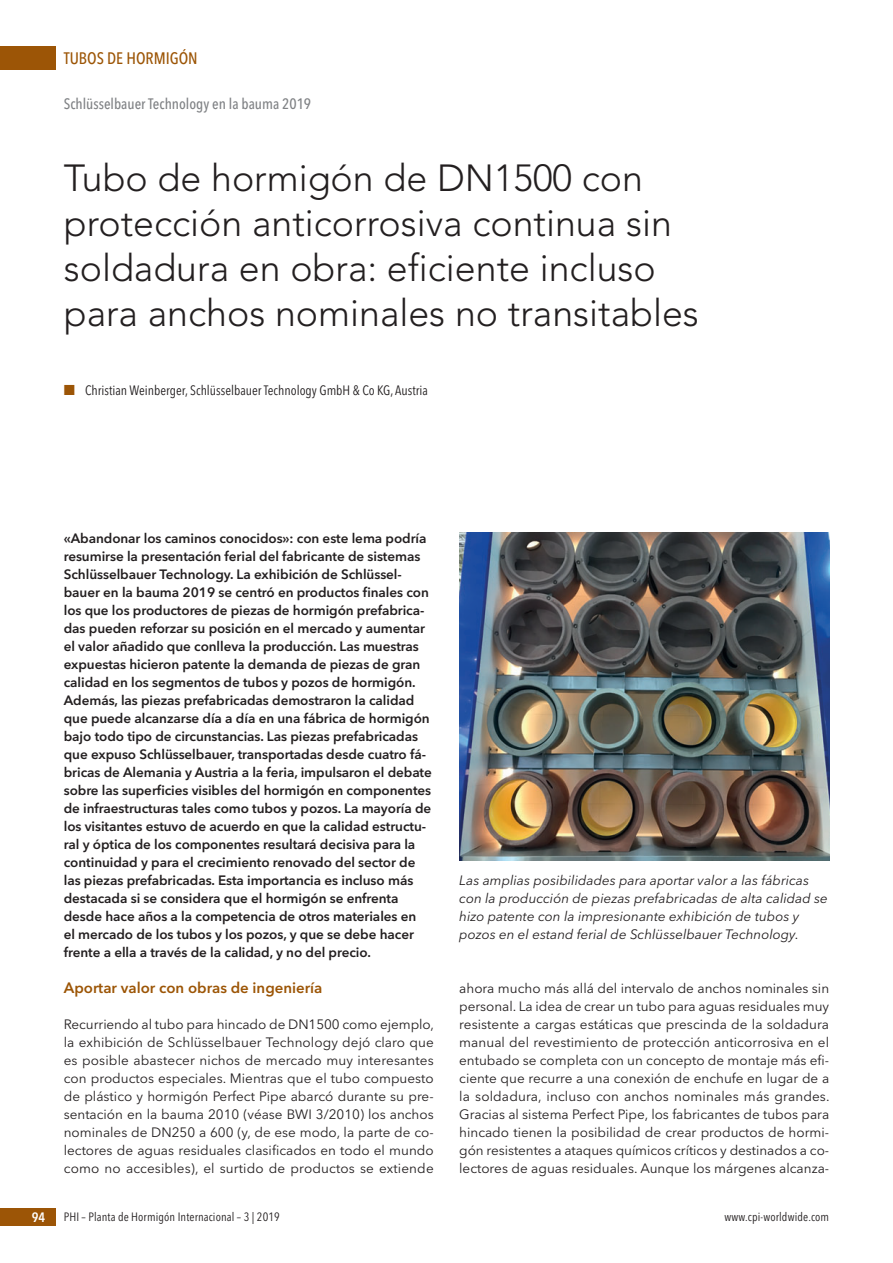
<style>
.page{position:relative;width:893px;height:1263px;background:#fff}
.page>*{position:absolute;margin:0;border:0;box-sizing:border-box;transform-origin:0 0}
.t1{font:300 37.5px/45px "Avenir";color:#231f20}
.t2{font:500 16.5px "Avenir Next Condensed";color:#9c5506}
.t3{font:500 15px "Avenir Next Condensed";color:#808285}
.t4{font:600 15px "Avenir Next";color:#9c5506}
.t5{font:600 13.5px/18px "Avenir Next";letter-spacing:-.005em;color:#231f20}
.t6{font:13.5px/18px "Avenir Next";color:#231f20;text-align:justify}
.t7{font:italic 13.5px/18px "Avenir Next";color:#231f20}
.t8{font:13.5px "Avenir Next Condensed";color:#231f20}
.t9{font:600 13.5px "Avenir Next Condensed";color:#fff}
.t10{font:12px "Avenir Next Condensed";letter-spacing:.01em;color:#231f20}
.s1{font-family:"European Pi Three";color:#9c5506}
</style>
<div class="page">
<div style="left:0;top:47px;width:55px;height:23px;background:#9c5506"></div>
<div style="left:0;top:1208px;width:55px;height:18px;background:#9c5506"></div>
<img style="left:459px;top:533px;width:370px;height:327px">
<p class="t2" style="left:64px;top:51px;width:135px">TUBOS DE HORMIGÓN</p>
<p class="t3" style="left:64px;top:97px;width:249px">Schlüsselbauer Technology en la bauma 2019</p>
<h1 class="t1" style="left:64px;top:158px;width:637px">Tubo de hormigón de DN1500 con protección anticorrosiva continua sin soldadura en obra: eficiente incluso para anchos nominales no transitables</h1>
<p class="t8" style="left:64px;top:385px;width:366px"><span class="s1">-</span> Christian Weinberger, Schlüsselbauer Technology GmbH &amp; Co KG, Austria</p>
<p class="t5" style="left:64px;top:530px;width:370px">«Abandonar los caminos conocidos»: con este lema podría resumirse la presentación ferial del fabricante de sistemas Schlüsselbauer Technology. La exhibición de Schlüssel&shy;bauer en la bauma 2019 se centró en productos finales con los que los productores de piezas de hormigón prefabrica&shy;das pueden reforzar su posición en el mercado y aumentar el valor añadido que conlleva la producción. Las muestras expuestas hicieron patente la demanda de piezas de gran calidad en los segmentos de tubos y pozos de hormigón.<br>Además, las piezas prefabricadas demostraron la calidad que puede alcanzarse día a día en una fábrica de hormigón bajo todo tipo de circunstancias. Las piezas prefabricadas que expuso Schlüsselbauer, transportadas desde cuatro fá&shy;bricas de Alemania y Austria a la feria, impulsaron el debate sobre las superficies visibles del hormigón en componentes de infraestructuras tales como tubos y pozos. La mayoría de los visitantes estuvo de acuerdo en que la calidad estructu&shy;ral y óptica de los componentes resultará decisiva para la continuidad y para el crecimiento renovado del sector de las piezas prefabricadas. Esta importancia es incluso más destacada si se considera que el hormigón se enfrenta desde hace años a la competencia de otros materiales en<br>el mercado de los tubos y los pozos, y que se debe hacer frente a ella a través de la calidad, y no del precio.</p>
<p class="t4" style="left:64px;top:981px;width:260px">Aportar valor con obras de ingeniería</p>
<p class="t6" style="left:64px;top:1016px;width:372px">Recurriendo al tubo para hincado de DN1500 como ejemplo, la exhibición de Schlüsselbauer Technology dejó claro que es posible abastecer nichos de mercado muy interesantes con productos especiales. Mientras que el tubo compuesto de plástico y hormigón Perfect Pipe abarcó durante su pre&shy;sentación en la bauma 2010 (véase BWI 3/2010) los anchos nominales de DN250 a 600 (y, de ese modo, la parte de co&shy;lectores de aguas residuales clasificados en todo el mundo como no accesibles), el surtido de productos se extiende</p>
<p class="t7" style="left:459px;top:872px;width:370px">Las amplias posibilidades para aportar valor a las fábricas con la producción de piezas prefabricadas de alta calidad se hizo patente con la impresionante exhibición de tubos y pozos en el estand ferial de Schlüsselbauer Technology.</p>
<p class="t6" style="left:459px;top:980px;width:372px">ahora mucho más allá del intervalo de anchos nominales sin personal. La idea de crear un tubo para aguas residuales muy resistente a cargas estáticas que prescinda de la soldadura manual del revestimiento de protección anticorrosiva en el entubado se completa con un concepto de montaje más efi&shy;ciente que recurre a una conexión de enchufe en lugar de a la soldadura, incluso con anchos nominales más grandes.<br>Gracias al sistema Perfect Pipe, los fabricantes de tubos para hincado tienen la posibilidad de crear productos de hormi&shy;gón resistentes a ataques químicos críticos y destinados a co&shy;lectores de aguas residuales. Aunque los márgenes alcanza-</p>
<p class="t9" style="left:32px;top:1209px;width:15px">94</p>
<p class="t10" style="left:64px;top:1211px;width:218px">PHI – Planta de Hormigón Internacional – 3 | 2019</p>
<p class="t10" style="left:725px;top:1211px;width:106px">www.cpi-worldwide.com</p>
</div>
